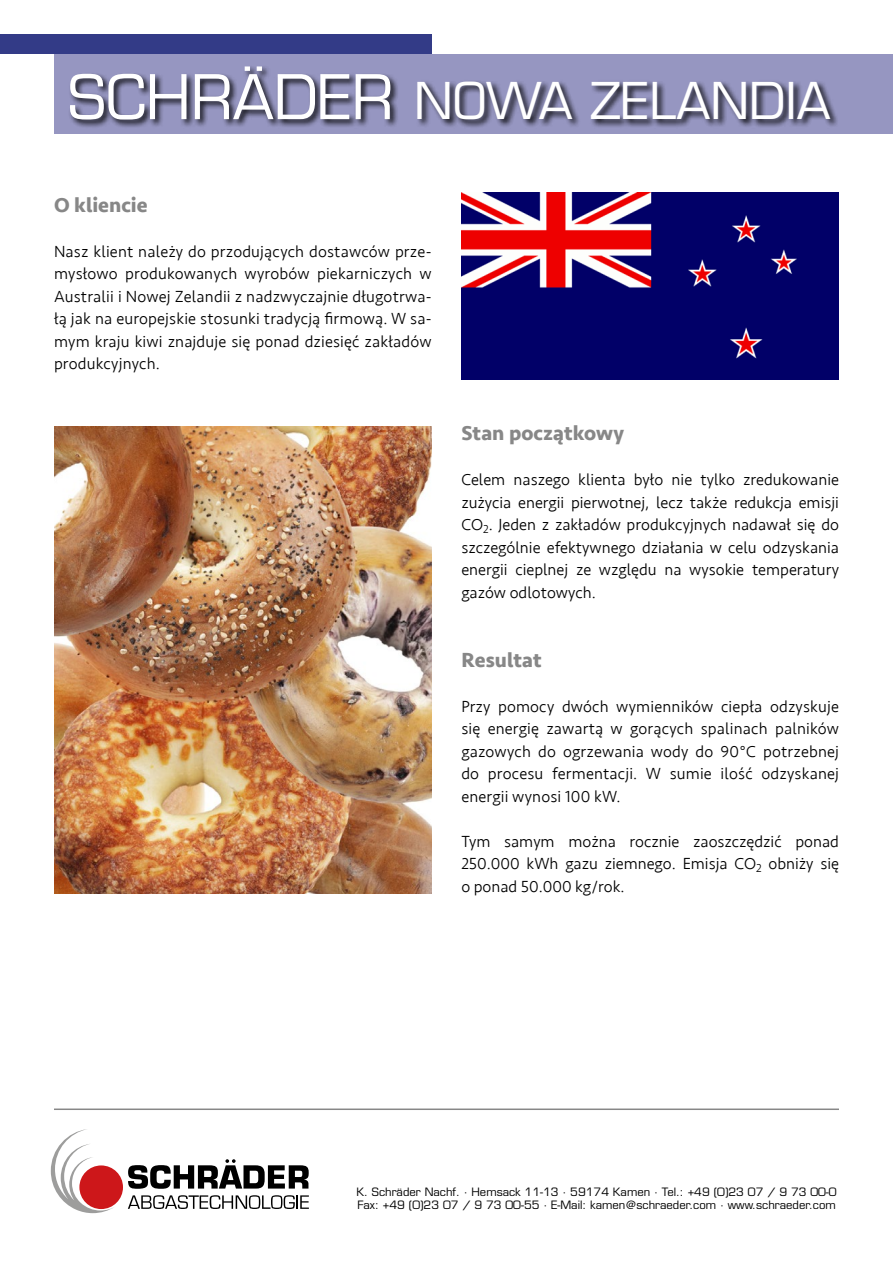
<style>
.page{position:relative;width:893px;height:1263px;background:#fff}
.page>*{position:absolute;margin:0;border:0;box-sizing:border-box;transform-origin:0 0}
.t1{font:49.5px "Eurostile LT Std";color:#fff}
.t2{font:700 21px "Seravek";color:#878787}
.t3{font:300 16.5px/22.5px "Seravek";letter-spacing:.005em;color:#000;text-align:justify}
.t4{font:11.25px/13.5px "Eurostile";color:#000}
.s1{font-size:60px}
</style>
<div class="page">
<svg style="left:51px;top:1129px;width:64px;height:84px"></svg>
<div style="left:79px;top:1165px;width:44px;height:44px;background:#cd171a;border-radius:50%"></div>
<svg style="left:128px;top:1195px;width:181px;height:14px"></svg>
<svg style="left:128px;top:1159px;width:181px;height:30px"></svg>
<div style="left:54px;top:54px;width:839px;height:80px;background:#9696c1"></div>
<div style="left:68px;top:65px;width:771px;height:64px;background:#000;opacity:.88"></div>
<hr style="left:54px;top:1108px;width:785px;height:2px;background:#878787">
<div style="left:0;top:34px;width:432px;height:20px;background:#333b87"></div>
<img style="left:54px;top:426px;width:378px;height:467px">
<img style="left:461px;top:192px;width:378px;height:187px">
<h1 class="t1" style="left:68px;top:71px;width:764px"><span class="s1">SCHRÄDER</span> NOWA ZELANDIA</h1>
<p class="t2" style="left:54px;top:188px;width:95px">O kliencie</p>
<p class="t3" style="left:54px;top:240px;width:379px">Nasz klient należy do przodujących dostawców prze&shy;mysłowo produkowanych wyrobów piekarniczych w Australii i Nowej Zelandii z nadzwyczajnie długotrwa&shy;łą jak na europejskie stosunki tradycją firmową. W sa&shy;mym kraju kiwi znajduje się ponad dziesięć zakładów produkcyjnych.</p>
<p class="t2" style="left:461px;top:417px;width:164px">Stan początkowy</p>
<p class="t3" style="left:461px;top:469px;width:379px">Celem naszego klienta było nie tylko zredukowanie zużycia energii pierwotnej, lecz także redukcja emisji CO<sub>2</sub>. Jeden z zakładów produkcyjnych nadawał się do szczególnie efektywnego działania w celu odzyskania energii cieplnej ze względu na wysokie temperatury gazów odlotowych.</p>
<p class="t2" style="left:461px;top:643px;width:82px">Resultat</p>
<p class="t3" style="left:461px;top:695px;width:379px">Przy pomocy dwóch wymienników ciepła odzyskuje się energię zawartą w gorących spalinach palników gazowych do ogrzewania wody do 90°C potrzebnej do procesu fermentacji. W sumie ilość odzyskanej energii wynosi 100 kW.</p>
<p class="t3" style="left:461px;top:830px;width:379px">Tym samym można rocznie zaoszczędzić ponad 250.000 kWh gazu ziemnego. Emisja CO<sub>2</sub> obniży się o ponad 50.000 kg/rok.</p>
<p class="t4" style="left:357px;top:1185px;width:482px">K. Schräder Nachf. · Hemsack 11-13 · 59174 Kamen · Tel.: +49 (0)23 07 / 9 73 00-0<br>Fax: +49 (0)23 07 / 9 73 00-55 · E-Mail: kamen@schraeder.com · www.schraeder.com</p>
</div>
